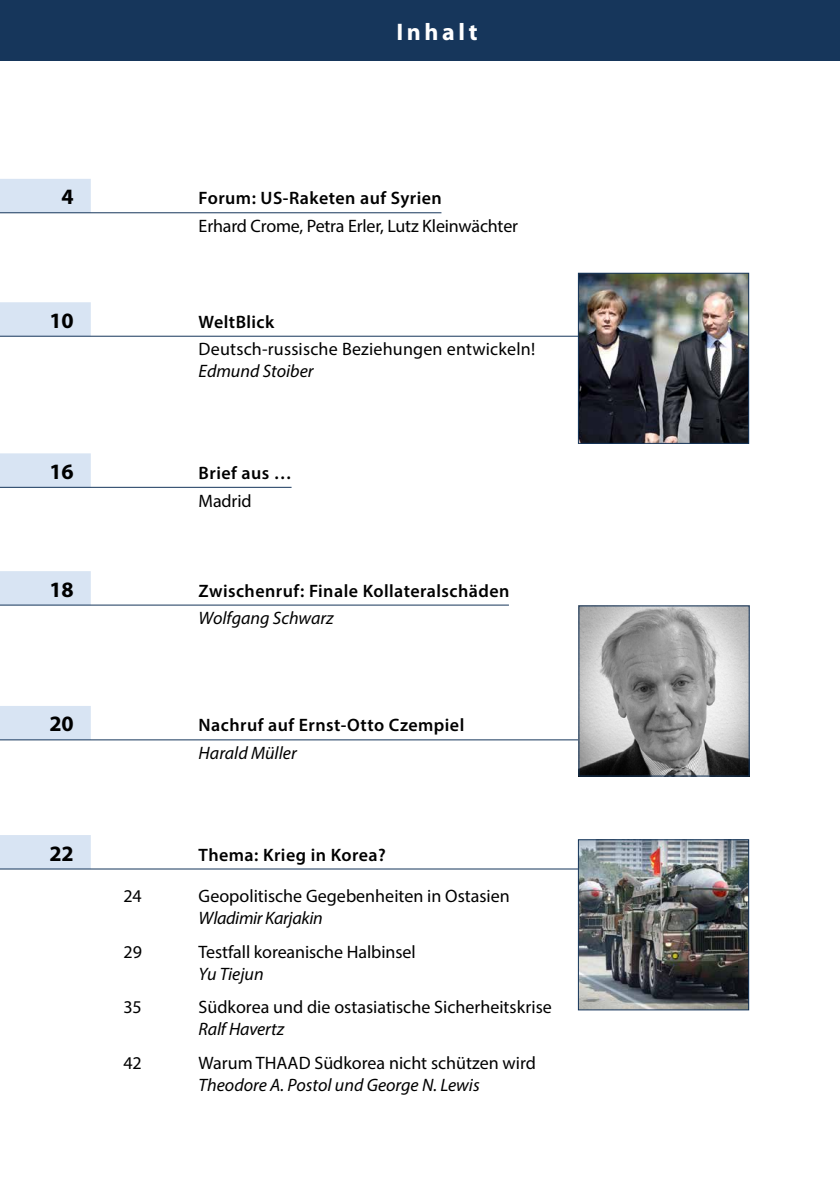
<style>
.page{position:relative;width:840px;height:1191px;background:#fff}
.page>*{position:absolute;margin:0;border:0;box-sizing:border-box;transform-origin:0 0}
.t1{font:700 24px "Myriad Pro";letter-spacing:.15em;color:#fff}
.t2{font:700 22px "Myriad Pro";color:#000}
.t3{font:18px "Myriad Pro";color:#000}
.t4{font:600 18px "Myriad Pro";letter-spacing:.025em;color:#000}
.t5{font:italic 18px "Myriad Pro";color:#000}
.t6{font:italic 18px "Myriad Pro";letter-spacing:-.02em;color:#000}
</style>
<div class="page">
<div style="left:0;top:0;width:839px;height:61px;background:#16365b"></div>
<div style="left:0;top:179px;width:91px;height:34px;background:#d8e4f3"></div>
<hr style="left:0;top:212px;width:441px;height:1px;background:#16365b">
<div style="left:0;top:302px;width:91px;height:34px;background:#d8e4f3"></div>
<hr style="left:0;top:336px;width:648px;height:1px;background:#16365b">
<div style="left:0;top:453px;width:91px;height:34px;background:#d8e4f3"></div>
<hr style="left:0;top:487px;width:291px;height:1px;background:#16365b">
<div style="left:0;top:571px;width:91px;height:34px;background:#d8e4f3"></div>
<hr style="left:0;top:604px;width:508px;height:1px;background:#16365b">
<div style="left:0;top:706px;width:91px;height:34px;background:#d8e4f3"></div>
<hr style="left:0;top:739px;width:648px;height:1px;background:#16365b">
<div style="left:0;top:835px;width:91px;height:34px;background:#d8e4f3"></div>
<hr style="left:0;top:868px;width:648px;height:1px;background:#16365b">
<img style="left:580px;top:607px;width:167px;height:167px">
<div style="left:578px;top:605px;width:171px;height:171px;border:1px solid #16365b"></div>
<img style="left:579px;top:841px;width:167px;height:167px">
<div style="left:577px;top:839px;width:171px;height:171px;border:1px solid #16365b"></div>
<img style="left:579px;top:275px;width:167px;height:167px">
<div style="left:577px;top:273px;width:171px;height:171px;border:1px solid #16365b"></div>
<h1 class="t1" style="left:396px;top:16px;width:83px">Inhalt</h1>
<p class="t2" style="left:61px;top:183px;width:14px">4</p>
<p class="t4" style="left:198px;top:187px;width:244px">Forum: US-Raketen auf Syrien</p>
<p class="t3" style="left:198px;top:215px;width:321px">Erhard Crome, Petra Erler, Lutz Kleinwächter</p>
<p class="t2" style="left:49px;top:306px;width:26px">10</p>
<p class="t4" style="left:198px;top:310px;width:77px">WeltBlick</p>
<p class="t3" style="left:198px;top:338px;width:338px">Deutsch-russische Beziehungen entwickeln!</p>
<p class="t5" style="left:198px;top:360px;width:116px">Edmund Stoiber</p>
<p class="t2" style="left:49px;top:457px;width:26px">16</p>
<p class="t4" style="left:198px;top:461px;width:95px">Brief aus …</p>
<p class="t3" style="left:198px;top:489px;width:54px">Madrid</p>
<p class="t2" style="left:49px;top:575px;width:26px">18</p>
<p class="t4" style="left:198px;top:579px;width:312px">Zwischenruf: Finale Kollateralschäden</p>
<p class="t5" style="left:198px;top:607px;width:136px">Wolfgang Schwarz</p>
<p class="t2" style="left:49px;top:709px;width:26px">20</p>
<p class="t4" style="left:198px;top:714px;width:267px">Nachruf auf Ernst-Otto Czempiel</p>
<p class="t5" style="left:198px;top:742px;width:100px">Harald Müller</p>
<p class="t2" style="left:49px;top:838px;width:26px">22</p>
<p class="t4" style="left:198px;top:843px;width:189px">Thema: Krieg in Korea?</p>
<p class="t3" style="left:123px;top:885px;width:20px">24</p>
<p class="t3" style="left:198px;top:885px;width:312px">Geopolitische Gegebenheiten in Ostasien</p>
<p class="t6" style="left:198px;top:907px;width:125px">Wladimir Karjakin</p>
<p class="t3" style="left:123px;top:940px;width:20px">29</p>
<p class="t3" style="left:198px;top:940px;width:218px">Testfall koreanische Halbinsel</p>
<p class="t5" style="left:198px;top:962px;width:66px">Yu Tiejun</p>
<p class="t3" style="left:123px;top:996px;width:20px">35</p>
<p class="t3" style="left:198px;top:996px;width:354px">Südkorea und die ostasiatische Sicherheitskrise</p>
<p class="t5" style="left:198px;top:1018px;width:87px">Ralf Havertz</p>
<p class="t3" style="left:123px;top:1051px;width:20px">42</p>
<p class="t3" style="left:198px;top:1051px;width:338px">Warum THAAD Südkorea nicht schützen wird</p>
<p class="t5" style="left:198px;top:1073px;width:282px">Theodore A. Postol und George N. Lewis</p>
</div>
